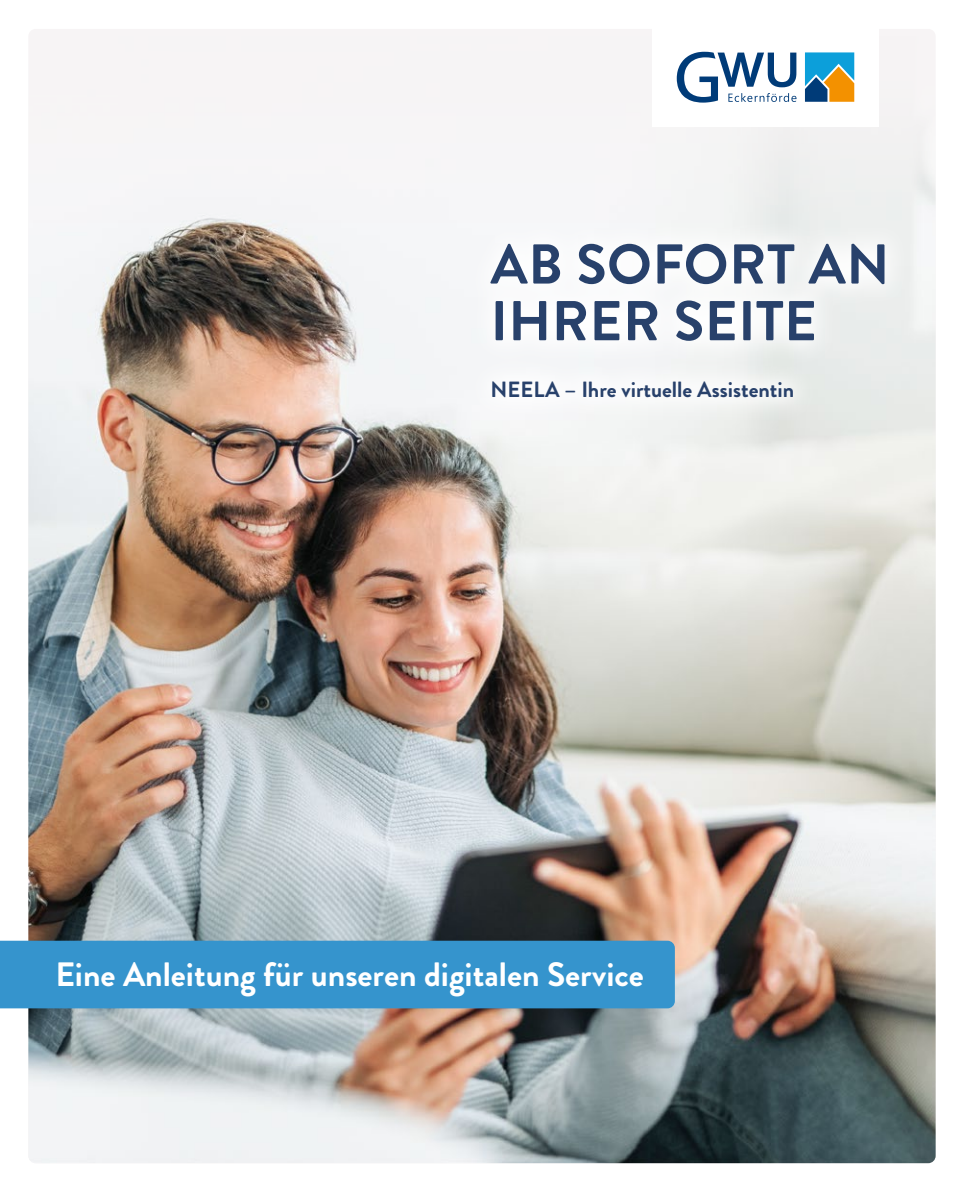
<style>
.page{position:relative;width:964px;height:1191px;background:#fff}
.page>*{position:absolute;margin:0;border:0;box-sizing:border-box;transform-origin:0 0}
.t1{font:700 56px/56.6px "Brandon Grotesque";letter-spacing:.01em;color:#28416b}
.t2{font:700 33.8px "Brandon Grotesque";color:#fff}
.t3{font:700 22px "Brandon Grotesque";color:#28416b}
</style>
<div class="page">
<img style="left:28px;top:36px;width:907px;height:1127px">
<div style="left:0;top:940px;width:675px;height:68px;background:#3594cd"></div>
<div style="left:465px;top:218px;width:446px;height:205px;background:linear-gradient(to right,#fdfdfe,#edefed)"></div>
<div style="left:652px;top:28px;width:227px;height:98px;background:#fff"></div>
<svg style="left:805px;top:52px;width:49px;height:50px;background:#63918b"></svg>
<svg style="left:677px;top:52px;width:119px;height:51px"></svg>
<h1 class="t1" style="left:490px;top:237px;width:400px">AB SOFORT AN<br>IHRER SEITE</h1>
<p class="t3" style="left:490px;top:374px;width:305px">NEELA – Ihre virtuelle Assistentin</p>
<p class="t2" style="left:56px;top:951px;width:590px">Eine Anleitung für unseren digitalen Service</p>
</div>
